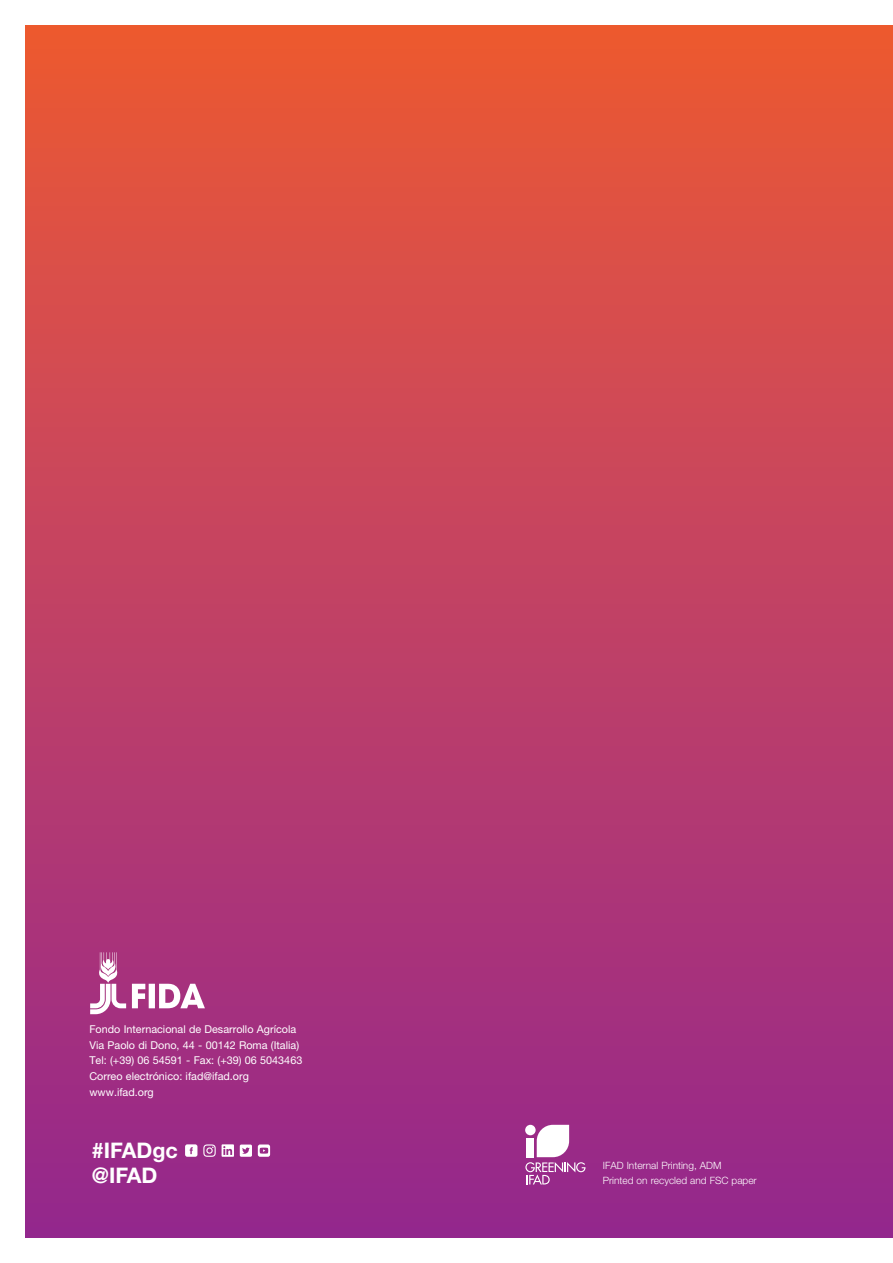
<style>
.page{position:relative;width:893px;height:1263px;background:#fff}
.page>*{position:absolute;margin:0;border:0;box-sizing:border-box;transform-origin:0 0}
.t1{font:700 21.45px/25.8px "Helvetica Neue LT Std";color:#fff}
.t2{font:10.8px/15.8px "Helvetica Neue LT Std";color:#fff}
.t3{font:300 10.05px/14.2px "Helvetica Neue LT Std";color:#fff}
</style>
<div class="page">
<div style="left:26px;top:26px;width:867px;height:1211px;background:linear-gradient(to bottom,#ec5936,#932791)"></div>
<svg style="left:132px;top:984px;width:73px;height:24px"></svg>
<svg style="left:90px;top:952px;width:36px;height:62px"></svg>
<svg style="left:525px;top:1125px;width:60px;height:59px"></svg>
<svg style="left:203px;top:1144px;width:13px;height:13px"></svg>
<svg style="left:185px;top:1144px;width:12px;height:13px"></svg>
<svg style="left:240px;top:1144px;width:12px;height:13px"></svg>
<svg style="left:222px;top:1144px;width:12px;height:13px"></svg>
<svg style="left:258px;top:1144px;width:12px;height:13px"></svg>
<p class="t2" style="left:89px;top:1021px;width:214px">Fondo Internacional de Desarrollo Agrícola Via Paolo di Dono, 44 - 00142 Roma (Italia)<br>Tel: (+39) 06 54591 - Fax: (+39) 06 5043463<br>Correo electrónico: ifad@ifad.org www.ifad.org</p>
<h1 class="t1" style="left:92px;top:1136px;width:87px">#IFADgc @IFAD</h1>
<p class="t3" style="left:603px;top:1158px;width:156px">IFAD Internal Printing, ADM<br>Printed on recycled and FSC paper</p>
</div>
